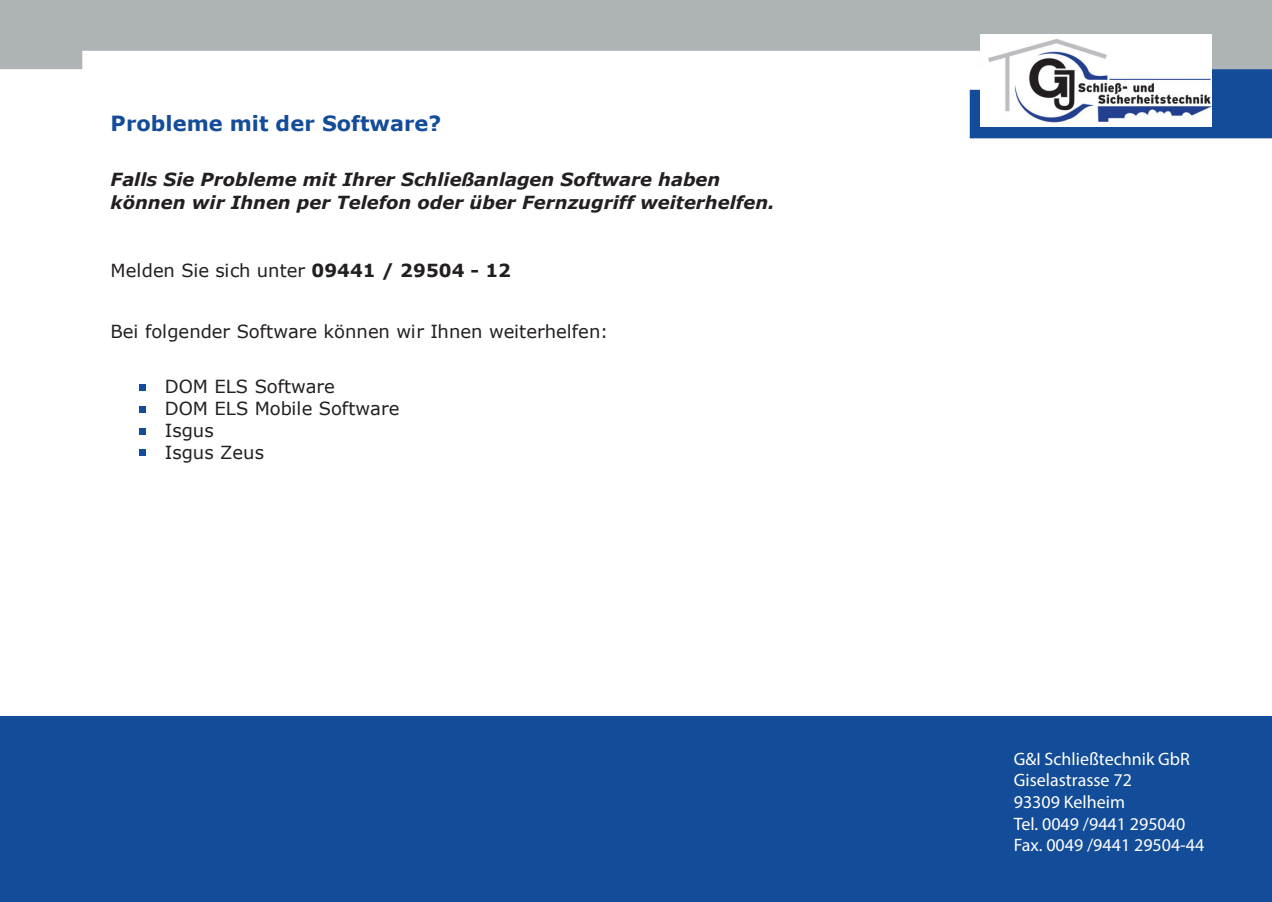
<style>
.page{position:relative;width:1272px;height:902px;background:#fff}
.page>*{position:absolute;margin:0;border:0;box-sizing:border-box;transform-origin:0 0}
.t1{font:700 20.85px "Verdana";color:#134c98}
.t2{font:18px/21.9px "Verdana";color:#231f20}
.t3{font:italic 700 18px/23.1px "Verdana";color:#231f20}
.t4{font:18px/21.6px "Myriad Pro";color:#fff}
.s1{font-weight:700}
</style>
<div class="page">
<div style="left:0;top:716px;width:1271px;height:185px;background:#134c98"></div>
<svg style="left:0;top:0;width:1271px;height:69px;fill:#aeb3b6"></svg>
<div style="left:969px;top:69px;width:302px;height:69px;background:#134c98"></div>
<img style="left:980px;top:35px;width:231px;height:92px">
<svg style="left:139px;top:384px;width:6px;height:6px"></svg>
<svg style="left:139px;top:406px;width:6px;height:6px"></svg>
<svg style="left:139px;top:428px;width:6px;height:6px"></svg>
<div style="left:139px;top:449px;width:6px;height:7px;background:#134c98"></div>
<p class="t1" style="left:110px;top:110px;width:332px">Probleme mit der Software?</p>
<p class="t3" style="left:110px;top:167px;width:665px">Falls Sie Probleme mit Ihrer Schließanlagen Software haben können wir Ihnen per Telefon oder über Fernzugriff weiterhelfen.</p>
<p class="t2" style="left:110px;top:259px;width:402px">Melden Sie sich unter <span class="s1">09441 / 29504 - 12</span></p>
<p class="t2" style="left:111px;top:321px;width:499px">Bei folgender Software können wir Ihnen weiterhelfen:</p>
<p class="t2" style="left:165px;top:376px;width:236px">DOM ELS Software<br>DOM ELS Mobile Software<br>Isgus<br>Isgus Zeus</p>
<p class="t4" style="left:1013px;top:747px;width:192px">G&amp;I Schließtechnik GbR<br>Giselastrasse 72<br>93309 Kelheim<br>Tel. 0049 /9441 295040<br>Fax. 0049 /9441 29504-44</p>
</div>
